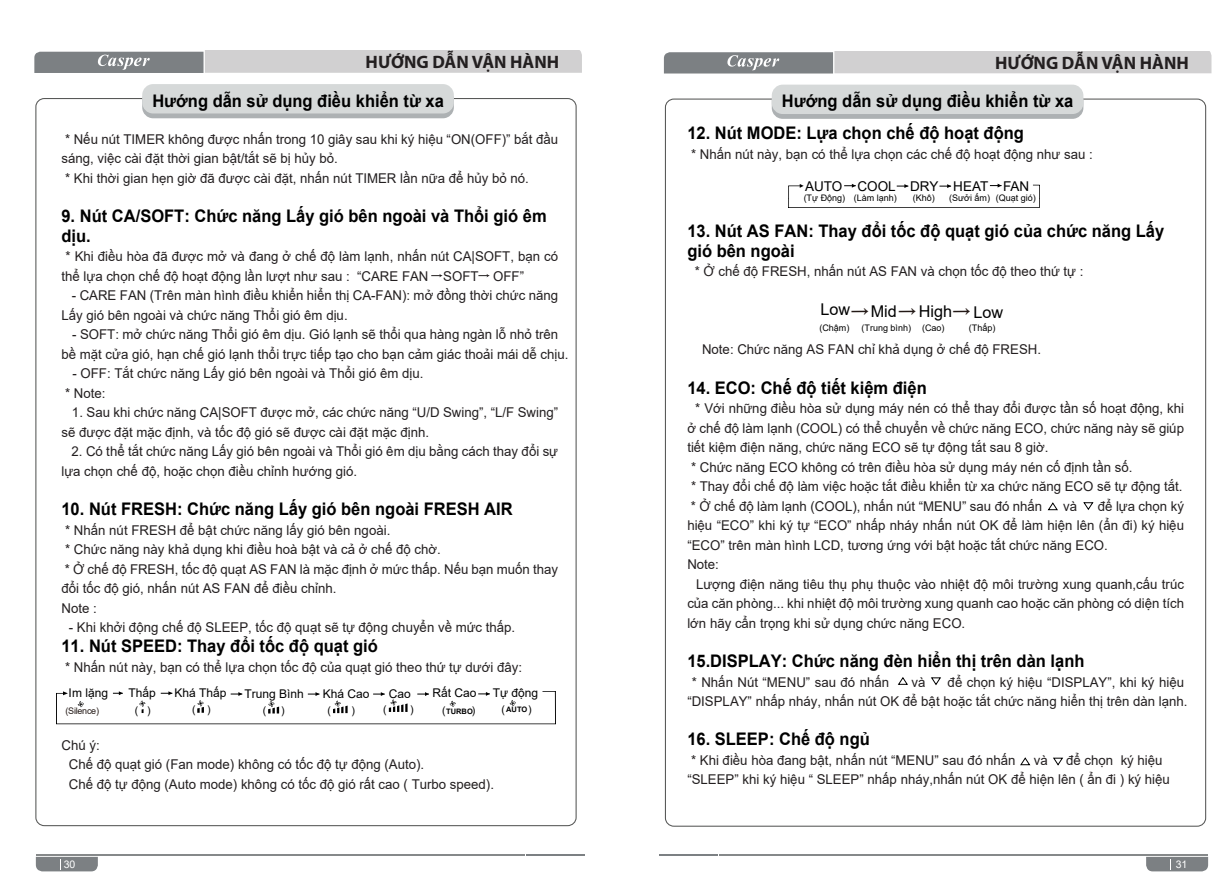
<style>
.page{position:relative;width:1232px;height:893px;background:#fff}
.page>*{position:absolute;margin:0;border:0;box-sizing:border-box;transform-origin:0 0}
.t1{font:700 18px "Myriad Pro";color:#231f20}
.t2{font:700 17.4px/19.8px "Arial";color:#000;scale:.95 1}
.t3{font:16.2px "Arial";color:#000}
.t4{font:13.5px/19.5px "Arial";color:#231f20}
.t5{font:13.5px "Arial";color:#000}
.t6{font:12px "Arial";color:#000}
.t7{font:10.5px "Arial";color:#000}
.t8{font:10.5px "Arial";color:#fff}
.t9{font:9px "Arial";color:#000}
.t10{font:9px "Arial";letter-spacing:-.03em;color:#231916}
.t11{font:700 7.5px "Arial";color:#000}
.s1{font-weight:400;font-size:10.5px}
</style>
<div class="page">
<svg style="left:1020px;top:757px;width:11px;height:8px"></svg>
<svg style="left:1047px;top:502px;width:11px;height:9px"></svg>
<svg style="left:897px;top:677px;width:11px;height:8px"></svg>
<svg style="left:36px;top:856px;width:62px;height:15px"></svg>
<hr style="left:36px;top:854px;width:488px;height:2px;background:#86898a">
<hr style="left:526px;top:854px;width:58px;height:2px;background:#7c8083">
<svg style="left:1146px;top:856px;width:62px;height:15px"></svg>
<hr style="left:719px;top:854px;width:489px;height:2px;background:#86898a">
<hr style="left:659px;top:854px;width:59px;height:2px;background:#7c8083">
<svg style="left:34px;top:50px;width:548px;height:23px;background:#bcbcbe"></svg>
<div style="left:143px;top:90px;width:310px;height:27px;background:linear-gradient(to right,#adb1b3,#adb1b3);border-radius:10px"></div>
<div style="left:142px;top:89px;width:312px;height:29px;border:2px solid #adb1b3;border-radius:10px"></div>
<div style="left:143px;top:85px;width:310px;height:27px;background:#d6d9d9;border-radius:10px"></div>
<div style="left:142px;top:84px;width:312px;height:29px;border:2px solid #d6d9d9;border-radius:10px"></div>
<svg style="left:56px;top:691px;width:500px;height:33px"></svg>
<svg style="left:664px;top:51px;width:547px;height:22px;background:#bbbbbd"></svg>
<div style="left:773px;top:90px;width:309px;height:28px;background:#adb1b3;border-radius:10px"></div>
<div style="left:771px;top:89px;width:312px;height:30px;border:2px solid #adb1b3;border-radius:10px"></div>
<div style="left:773px;top:86px;width:309px;height:27px;background:#d6d9d9;border-radius:10px"></div>
<div style="left:771px;top:85px;width:312px;height:29px;border:2px solid #d6d9d9;border-radius:10px"></div>
<svg style="left:788px;top:184px;width:251px;height:24px"></svg>
<svg style="left:1053px;top:757px;width:10px;height:8px"></svg>
<svg style="left:1083px;top:502px;width:11px;height:8px"></svg>
<svg style="left:931px;top:677px;width:10px;height:8px"></svg>
<svg style="left:431px;top:274px;width:11px;height:3px"></svg>
<svg style="left:478px;top:274px;width:12px;height:3px"></svg>
<h1 class="t1" style="left:365px;top:50px;width:195px">HƯỚNG DẪN VẬN HÀNH</h1>
<p class="t2" style="left:152px;top:91px;width:308px">Hướng dẫn sử dụng điều khiển từ xa</p>
<p class="t4" style="left:61px;top:129px;width:498px">* Nếu nút TIMER không được nhấn trong 10 giây sau khi ký hiệu “ON(OFF)” bắt đầu sáng, việc cài đặt thời gian bật/tắt sẽ bị hủy bỏ.<br>* Khi thời gian hẹn giờ đã được cài đặt, nhấn nút TIMER lần nữa để hủy bỏ nó.</p>
<p class="t2" style="left:61px;top:206px;width:512px">9. Nút CA/SOFT: Chức năng Lấy gió bên ngoài và Thổi gió êm dịu.</p>
<p class="t4" style="left:61px;top:246px;width:498px">* Khi điều hòa đã được mở và đang ở chế độ làm lạnh, nhấn nút CA|SOFT, bạn có thể lựa chọn chế độ hoạt động lần lượt như sau : “CARE FAN SOFT OFF”</p>
<p class="t4" style="left:61px;top:285px;width:498px;text-indent:10px">- CARE FAN (Trên màn hình điều khiển hiển thị CA-FAN): mở đồng thời chức năng<br>Lấy gió bên ngoài và chức năng Thổi gió êm dịu.</p>
<p class="t4" style="left:61px;top:324px;width:508px;text-align:center">- SOFT: mở chức năng Thổi gió êm dịu. Gió lạnh sẽ thổi qua hàng ngàn lỗ nhỏ trên<br>bề mặt cửa gió, hạn chế gió lạnh thổi trực tiếp tạo cho bạn cảm giác thoải mái dễ chịu.</p>
<p class="t4" style="left:65px;top:363px;width:360px;text-indent:7px">- OFF: Tắt chức năng Lấy gió bên ngoài và Thổi gió êm dịu. * Note:</p>
<p class="t4" style="left:61px;top:402px;width:498px;text-indent:11px">1. Sau khi chức năng CA|SOFT được mở, các chức năng “U/D Swing”, “L/F Swing” sẽ được đặt mặc định, và tốc độ gió sẽ được cài đặt mặc định.</p>
<p class="t4" style="left:61px;top:441px;width:498px;text-indent:10px">2. Có thể tắt chức năng Lấy gió bên ngoài và Thổi gió êm dịu bằng cách thay đổi sự lựa chọn chế độ, hoặc chọn điều chỉnh hướng gió.</p>
<p class="t2" style="left:61px;top:499px;width:476px">10. Nút FRESH: Chức năng Lấy gió bên ngoài FRESH AIR</p>
<p class="t4" style="left:61px;top:520px;width:498px">* Nhấn nút FRESH để bật chức năng lấy gió bên ngoài.<br>* Chức năng này khả dụng khi điều hoà bật và cả ở chế độ chờ.<br>* Ở chế độ FRESH, tốc độ quạt AS FAN là mặc định ở mức thấp. Nếu bạn muốn thay đổi tốc độ gió, nhấn nút AS FAN để điều chỉnh.<br>Note :</p>
<p class="t4" style="left:69px;top:617px;width:448px">- Khi khởi động chế độ SLEEP, tốc độ quạt sẽ tự động chuyển về mức thấp.</p>
<p class="t2" style="left:61px;top:636px;width:334px">11. Nút SPEED: Thay đổi tốc độ quạt gió</p>
<p class="t4" style="left:65px;top:657px;width:458px">* Nhấn nút này, bạn có thể lựa chọn tốc độ của quạt gió theo thứ tự dưới đây:</p>
<p class="t6" style="left:69px;top:685px;width:41px">Im lặng</p>
<p class="t10" style="left:66px;top:705px;width:35px">(Silence)</p>
<p class="t6" style="left:128px;top:684px;width:29px">Thấp</p>
<p class="t6" style="left:245px;top:685px;width:61px">Trung Bình</p>
<p class="t7" style="left:135px;top:702px;width:17px">( )</p>
<p class="t7" style="left:263px;top:703px;width:5px">(</p>
<p class="t7" style="left:281px;top:703px;width:5px">)</p>
<p class="t7" style="left:383px;top:701px;width:5px">(</p>
<p class="t7" style="left:410px;top:701px;width:5px">)</p>
<p class="t11" style="left:442px;top:705px;width:35px"><span class="s1">(</span> TURBO<span class="s1">)</span></p>
<p class="t7" style="left:501px;top:701px;width:5px">(</p>
<p class="t7" style="left:528px;top:701px;width:5px">)</p>
<p class="t6" style="left:174px;top:685px;width:54px">Khá Thấp</p>
<p class="t7" style="left:192px;top:702px;width:20px">( )</p>
<p class="t6" style="left:323px;top:685px;width:48px">Khá Cao</p>
<p class="t6" style="left:389px;top:685px;width:24px">Cao</p>
<p class="t6" style="left:432px;top:685px;width:46px">Rất Cao</p>
<p class="t6" style="left:493px;top:684px;width:47px">Tự động</p>
<p class="t7" style="left:327px;top:703px;width:5px">(</p>
<p class="t7" style="left:351px;top:703px;width:5px">)</p>
<p class="t11" style="left:506px;top:704px;width:23px">AUTO</p>
<p class="t4" style="left:69px;top:735px;width:427px;text-indent:-7px">Chú ý:<br>Chế độ quạt gió (Fan mode) không có tốc độ tự động (Auto).<br>Chế độ tự động (Auto mode) không có tốc độ gió rất cao ( Turbo speed).</p>
<h1 class="t1" style="left:995px;top:51px;width:195px">HƯỚNG DẪN VẬN HÀNH</h1>
<p class="t2" style="left:782px;top:91px;width:308px">Hướng dẫn sử dụng điều khiển từ xa</p>
<p class="t2" style="left:687px;top:123px;width:356px">12. Nút MODE: Lựa chọn chế độ hoạt động</p>
<p class="t4" style="left:691px;top:144px;width:403px">* Nhấn nút này, bạn có thể lựa chọn các chế độ hoạt động như sau :</p>
<p class="t5" style="left:805px;top:177px;width:226px">AUTO COOL DRY HEAT FAN</p>
<p class="t9" style="left:803px;top:192px;width:95px">(Tự Động) (Làm lạnh)</p>
<p class="t9" style="left:912px;top:192px;width:24px">(Khô)</p>
<p class="t9" style="left:949px;top:192px;width:88px">(Sưởi ấm) (Quạt gió)</p>
<p class="t2" style="left:687px;top:221px;width:503px">13. Nút AS FAN: Thay đổi tốc độ quạt gió của chức năng Lấy gió bên ngoài</p>
<p class="t4" style="left:694px;top:262px;width:390px">* Ở chế độ FRESH, nhấn nút AS FAN và chọn tốc độ theo thứ tự :</p>
<p class="t3" style="left:820px;top:298px;width:31px">Low</p>
<p class="t9" style="left:819px;top:322px;width:31px">(Chậm)</p>
<p class="t9" style="left:861px;top:321px;width:85px">(Trung bình) (Cao)</p>
<p class="t9" style="left:968px;top:322px;width:28px">(Thấp)</p>
<p class="t3" style="left:870px;top:300px;width:28px">Mid</p>
<p class="t3" style="left:919px;top:300px;width:35px">High</p>
<p class="t3" style="left:973px;top:301px;width:31px">Low</p>
<p class="t4" style="left:702px;top:340px;width:340px">Note: Chức năng AS FAN chỉ khả dụng ở chế độ FRESH.</p>
<p class="t2" style="left:687px;top:378px;width:253px">14. ECO: Chế độ tiết kiệm điện</p>
<p class="t4" style="left:687px;top:398px;width:498px;text-indent:8px">* Với những điều hòa sử dụng máy nén có thể thay đổi được tần số hoạt động, khi ở chế độ làm lạnh (COOL) có thể chuyển về chức năng ECO, chức năng này sẽ giúp tiết kiệm điện năng, chức năng ECO sẽ tự động tắt sau 8 giờ.<br>* Chức năng ECO không có trên điều hòa sử dụng máy nén cố định tần số.<br>* Thay đổi chế độ làm việc hoặc tắt điều khiển từ xa chức năng ECO sẽ tự động tắt. * Ở chế độ làm lạnh (COOL), nhấn nút “MENU” sau đó nhấn</p>
<p class="t4" style="left:687px;top:496px;width:498px;text-indent:410px">để lựa chọn ký hiệu “ECO” khi ký tự “ECO” nhấp nháy nhấn nút OK để làm hiện lên (ẩn đi) ký hiệu “ECO” trên màn hình LCD, tương ứng với bật hoặc tắt chức năng ECO.<br>Note:</p>
<p class="t4" style="left:687px;top:574px;width:498px;text-align:justify;text-indent:9px">Lượng điện năng tiêu thụ phụ thuộc vào nhiệt độ môi trường xung quanh,cấu trúc của căn phòng... khi nhiệt độ môi trường xung quanh cao hoặc căn phòng có diện tích lớn hãy cẩn trọng khi sử dụng chức năng ECO.</p>
<p class="t2" style="left:687px;top:651px;width:419px">15.DISPLAY: Chức năng đèn hiển thị trên dàn lạnh</p>
<p class="t4" style="left:692px;top:672px;width:199px">* Nhấn Nút “MENU” sau đó nhấn</p>
<p class="t4" style="left:911px;top:672px;width:15px">và</p>
<p class="t4" style="left:1063px;top:496px;width:15px">và</p>
<p class="t4" style="left:687px;top:672px;width:502px;text-align:right">để chọn ký hiệu “DISPLAY”, khi ký hiệu<br>“DISPLAY” nhấp nháy, nhấn nút OK để bật hoặc tắt chức năng hiển thị trên dàn lạnh.</p>
<p class="t2" style="left:687px;top:729px;width:194px">16. SLEEP: Chế độ ngủ</p>
<p class="t4" style="left:691px;top:750px;width:326px">* Khi điều hòa đang bật, nhấn nút “MENU” sau đó nhấn</p>
<p class="t4" style="left:1033px;top:750px;width:15px">và</p>
<p class="t4" style="left:687px;top:750px;width:484px;text-indent:379px">để chọn ký hiệu “SLEEP” khi ký hiệu “ SLEEP” nhấp nháy,nhấn nút OK để hiện lên ( ẩn đi ) ký hiệu</p>
<p class="t8" style="left:64px;top:856px;width:13px">30</p>
<p class="t8" style="left:1175px;top:856px;width:13px">31</p>
</div>
